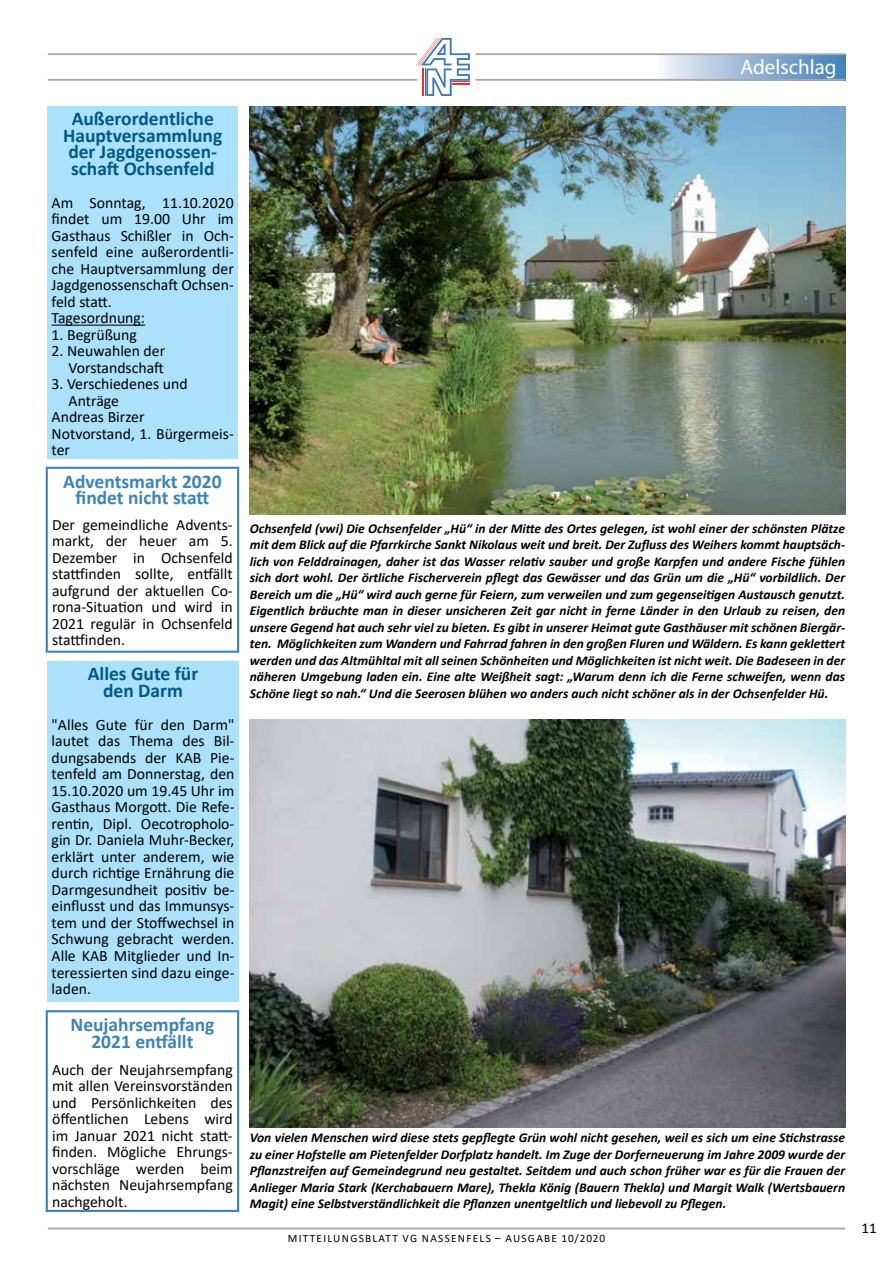
<style>
.page{position:relative;width:893px;height:1263px;background:#fff}
.page>*{position:absolute;margin:0;border:0;box-sizing:border-box;transform-origin:0 0}
.t1{font:21px "Myriad Pro";color:#fff}
.t2{font:700 19.5px/16.5px "Calibri";color:#005988;text-align:center}
.t3{font:700 19.5px/16.5px "Calibri";color:#3c83b8;text-align:center}
.t4{font:15.75px/16.5px "Calibri";color:#000;text-align:justify}
.t5{font:15px "Calibri";color:#000}
.t6{font:italic 700 13.5px/16.5px "Calibri";color:#000;text-align:justify}
.t7{font:11.25px "Calibri";letter-spacing:.115em;color:#000}
</style>
<div class="page">
<hr style="left:48px;top:1227px;width:797px;height:2px;background:#a7a9ac">
<div style="left:655px;top:55px;width:190px;height:26px;background:linear-gradient(to right,#f5f3fa,#3f7fb7)"></div>
<hr style="left:475px;top:79px;width:370px;height:2px;background:#a7a9ac">
<hr style="left:48px;top:79px;width:369px;height:2px;background:#a7a9ac">
<hr style="left:475px;top:53px;width:370px;height:2px;background:#a7a9ac">
<hr style="left:48px;top:53px;width:369px;height:2px;background:#a7a9ac">
<svg style="left:416px;top:38px;width:54px;height:58px"></svg>
<div style="left:46px;top:467px;width:193px;height:186px;border:2px solid #3c83b8"></div>
<div style="left:46px;top:1010px;width:193px;height:202px;border:2px solid #3c83b8"></div>
<div style="left:47px;top:106px;width:191px;height:353px;background:#abe1fa"></div>
<hr style="left:52px;top:325px;width:93px;height:1px;background:#000">
<div style="left:47px;top:661px;width:192px;height:341px;background:#abe1fa"></div>
<img style="left:250px;top:106px;width:595px;height:409px">
<img style="left:250px;top:719px;width:595px;height:408px">
<h2 class="t2" style="left:63px;top:110px;width:161px">Außerordentliche<br>Hauptversammlung der Jagdgenossen&shy;schaft Ochsenfeld</h2>
<p class="t4" style="left:52px;top:194px;width:184px;text-align:left">Am Sonntag, 11.10.2020 findet um 19.00 Uhr im<br>Gasthaus Schißler in Och&shy;senfeld eine außerordentli&shy;che Hauptversammlung der<br>Jagdgenossenschaft Ochsen&shy;feld statt.<br>Tagesordnung:</p>
<p class="t4" style="left:52px;top:326px;width:87px">1. Begrüßung</p>
<p class="t4" style="left:52px;top:342px;width:115px;text-align:right">2. Neuwahlen der<br>Vorstandschaft</p>
<p class="t4" style="left:52px;top:376px;width:138px">3. Verschiedenes und</p>
<p class="t4" style="left:69px;top:392px;width:52px">Anträge</p>
<p class="t4" style="left:52px;top:409px;width:94px">Andreas Birzer</p>
<p class="t4" style="left:52px;top:425px;width:184px">Notvorstand, 1. Bürgermeis-</p>
<p class="t4" style="left:52px;top:442px;width:20px">ter</p>
<h2 class="t3" style="left:63px;top:473px;width:160px">Adventsmarkt 2020 findet nicht statt</h2>
<p class="t4" style="left:52px;top:516px;width:182px">Der gemeindliche Advents&shy;markt, der heuer am 5.<br>Dezember in Ochsenfeld stattfinden sollte, entfällt aufgrund der aktuellen Co&shy;rona-Situation und wird in 2021 regulär in Ochsenfeld stattfinden.</p>
<h2 class="t2" style="left:88px;top:665px;width:112px">Alles Gute für den Darm</h2>
<p class="t4" style="left:52px;top:716px;width:184px">"Alles Gute für den Darm" lautet das Thema des Bil&shy;dungsabends der KAB Pie&shy;tenfeld am Donnerstag, den 15.10.2020 um 19.45 Uhr im Gasthaus Morgott. Die Refe&shy;rentin, Dipl. Oecotropholo&shy;gin Dr. Daniela Muhr-Becker, erklärt unter anderem, wie durch richtige Ernährung die Darmgesundheit positiv be&shy;einflusst und das Immunsys&shy;tem und der Stoffwechsel in Schwung gebracht werden.<br>Alle KAB Mitglieder und In&shy;teressierten sind dazu einge&shy;laden.</p>
<h2 class="t3" style="left:70px;top:1016px;width:145px">Neujahrsempfang<br>2021 entfällt</h2>
<p class="t4" style="left:52px;top:1061px;width:182px">Auch der Neujahrsempfang mit allen Vereinsvorständen und Persönlichkeiten des öffentlichen Lebens wird im Januar 2021 nicht statt&shy;finden. Mögliche Ehrungs&shy;vorschläge werden beim nächsten Neujahrsempfang nachgeholt.</p>
<h1 class="t1" style="left:740px;top:54px;width:98px">Adelschlag</h1>
<p class="t6" style="left:250px;top:520px;width:597px">Ochsenfeld (vwi) Die Ochsenfelder „Hü“ in der Mitte des Ortes gelegen, ist wohl einer der schönsten Plätze mit dem Blick auf die Pfarrkirche Sankt Nikolaus weit und breit. Der Zufluss des Weihers kommt hauptsäch&shy;lich von Felddrainagen, daher ist das Wasser relativ sauber und große Karpfen und andere Fische fühlen sich dort wohl. Der örtliche Fischerverein pflegt das Gewässer und das Grün um die „Hü“ vorbildlich. Der Bereich um die „Hü“ wird auch gerne für Feiern, zum verweilen und zum gegenseitigen Austausch genutzt.<br>Eigentlich bräuchte man in dieser unsicheren Zeit gar nicht in ferne Länder in den Urlaub zu reisen, den unsere Gegend hat auch sehr viel zu bieten. Es gibt in unserer Heimat gute Gasthäuser mit schönen Biergär&shy;ten. Möglichkeiten zum Wandern und Fahrrad fahren in den großen Fluren und Wäldern. Es kann geklettert werden und das Altmühltal mit all seinen Schönheiten und Möglichkeiten ist nicht weit. Die Badeseen in der näheren Umgebung laden ein. Eine alte Weißheit sagt: „Warum denn ich die Ferne schweifen, wenn das Schöne liegt so nah.“ Und die Seerosen blühen wo anders auch nicht schöner als in der Ochsenfelder Hü.</p>
<p class="t6" style="left:250px;top:1129px;width:597px">Von vielen Menschen wird diese stets gepflegte Grün wohl nicht gesehen, weil es sich um eine Stichstrasse zu einer Hofstelle am Pietenfelder Dorfplatz handelt. Im Zuge der Dorferneuerung im Jahre 2009 wurde der Pflanzstreifen auf Gemeindegrund neu gestaltet. Seitdem und auch schon früher war es für die Frauen der Anlieger Maria Stark (Kerchabauern Mare), Thekla König (Bauern Thekla) und Margit Walk (Wertsbauern Magit) eine Selbstverständlichkeit die Pflanzen unentgeltlich und liebevoll zu Pflegen.</p>
<p class="t7" style="left:288px;top:1230px;width:234px">MITTEILUNGSBLATT VG NASSENFELS – Ausgabe</p>
<p class="t7" style="left:561px;top:1230px;width:45px">10/2020</p>
<p class="t5" style="left:861px;top:1218px;width:17px">11</p>
</div>
